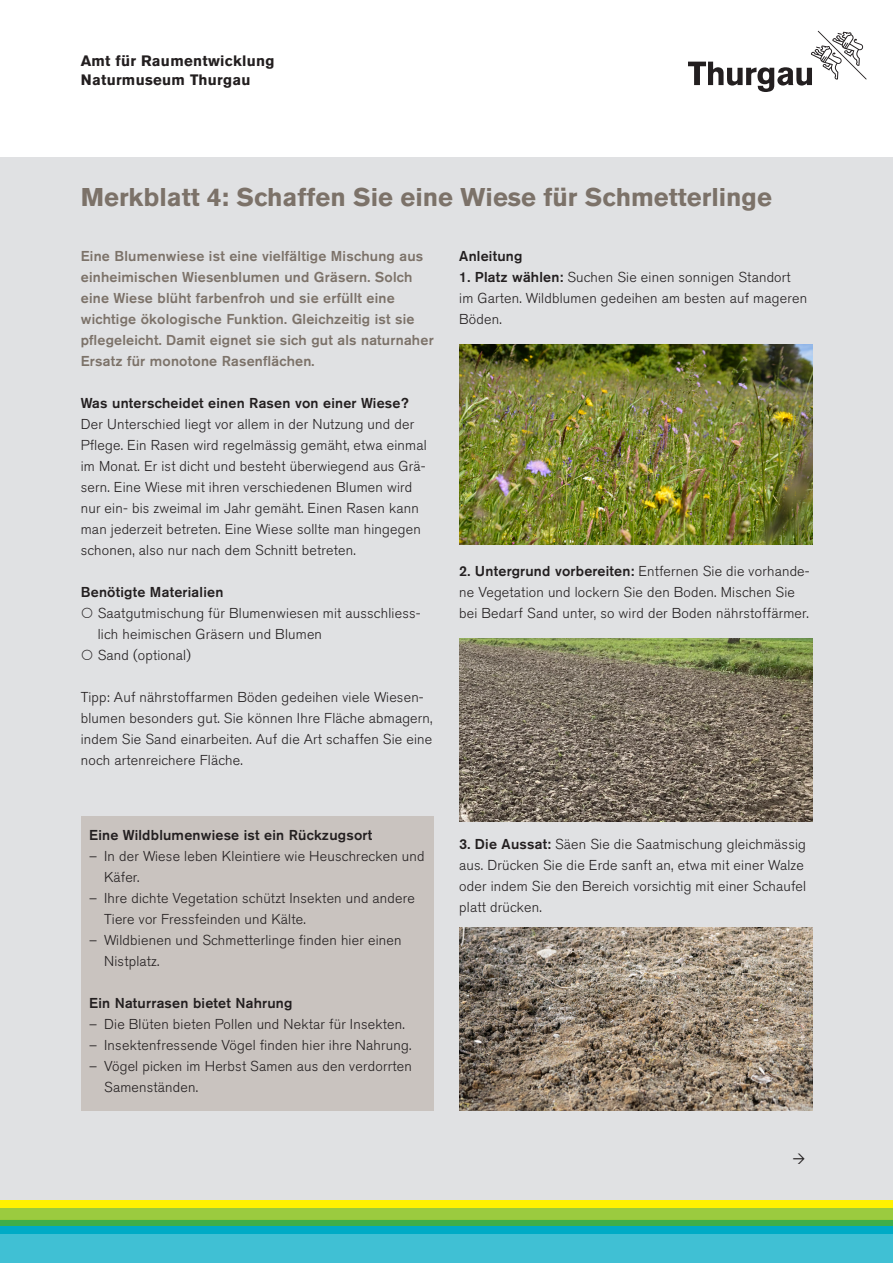
<style>
.page{position:relative;width:893px;height:1263px;background:#fff}
.page>*{position:absolute;margin:0;border:0;box-sizing:border-box;transform-origin:0 0}
.haupttitel_merkblatt{font:700 25.5px "Akzidenz Grotesk Pro";color:#7c7269}
.t1{font:700 15px "Akzidenz Grotesk Pro";letter-spacing:.02em;color:#231f20}
.lauftext_light{font:300 14.25px/21px "Akzidenz Grotesk Pro";letter-spacing:.015em;color:#231f20}
.lauftext_einzüge{font:300 14.25px/21px "Akzidenz Grotesk Pro";letter-spacing:.015em;color:#231f20}
.lead_graubraun{font:500 14.25px/21px "Akzidenz Grotesk Pro";letter-spacing:.015em;color:#7c7269}
.titel_medium_schwarz{font:500 14.25px "Akzidenz Grotesk Pro";letter-spacing:.015em;color:#231f20}
.s1{font-weight:500}
</style>
<div class="page">
<div style="left:0;top:157px;width:893px;height:1053px;background:#e0e1e3"></div>
<svg style="left:688px;top:31px;width:179px;height:61px"></svg>
<div style="left:0;top:1233px;width:893px;height:30px;background:#40c0d4"></div>
<div style="left:0;top:1201px;width:893px;height:7px;background:#fff101"></div>
<div style="left:0;top:1219px;width:893px;height:7px;background:#40ae49"></div>
<div style="left:0;top:1208px;width:893px;height:11px;background:#99ca3b"></div>
<div style="left:0;top:1226px;width:893px;height:7px;background:#00abc6"></div>
<img style="left:459px;top:345px;width:353px;height:199px">
<img style="left:459px;top:928px;width:353px;height:182px">
<img style="left:459px;top:639px;width:353px;height:183px">
<div style="left:81px;top:816px;width:353px;height:294px;background:#c9c3bf"></div>
<p class="t1" style="left:81px;top:51px;width:195px">Amt für Raumentwicklung</p>
<p class="t1" style="left:81px;top:70px;width:171px">Naturmuseum Thurgau</p>
<p class="haupttitel_merkblatt" style="left:81px;top:181px;width:693px">Merkblatt 4: Schaffen Sie eine Wiese für Schmetterlinge</p>
<p class="lead_graubraun" style="left:81px;top:245px;width:354px">Eine Blumenwiese ist eine vielfältige Mischung aus einheimischen Wiesenblumen und Gräsern. Solch eine Wiese blüht farbenfroh und sie erfüllt eine wichtige ökologische Funktion. Gleichzeitig ist sie pflegeleicht. Damit eignet sie sich gut als naturnaher Ersatz für monotone Rasenflächen.</p>
<p class="titel_medium_schwarz" style="left:81px;top:394px;width:330px">Was unterscheidet einen Rasen von einer Wiese?</p>
<p class="lauftext_light" style="left:81px;top:413px;width:347px">Der Unterschied liegt vor allem in der Nutzung und der Pflege. Ein Rasen wird regelmässig gemäht, etwa einmal im Monat. Er ist dicht und besteht überwiegend aus Grä&shy;sern. Eine Wiese mit ihren verschiedenen Blumen wird nur ein- bis zweimal im Jahr gemäht. Einen Rasen kann man jederzeit betreten. Eine Wiese sollte man hingegen schonen, also nur nach dem Schnitt betreten.</p>
<p class="titel_medium_schwarz" style="left:81px;top:583px;width:144px">Benötigte Materialien</p>
<p class="lauftext_light" style="left:98px;top:602px;width:324px">Saatgutmischung für Blumenwiesen mit ausschliess&shy;lich heimischen Gräsern und Blumen</p>
<p class="lauftext_light" style="left:98px;top:644px;width:95px">Sand (optional)</p>
<p class="lauftext_light" style="left:81px;top:686px;width:353px">Tipp: Auf nährstoffarmen Böden gedeihen viele Wiesen&shy;blumen besonders gut. Sie können Ihre Fläche abmagern, indem Sie Sand einarbeiten. Auf die Art schaffen Sie eine noch artenreichere Fläche.</p>
<p class="titel_medium_schwarz" style="left:459px;top:247px;width:65px">Anleitung</p>
<p class="lauftext_light" style="left:459px;top:266px;width:349px"><span class="s1">1. Platz wählen:</span> Suchen Sie einen sonnigen Standort im Garten. Wildblumen gedeihen am besten auf mageren<br>Böden.</p>
<p class="lauftext_light" style="left:459px;top:560px;width:352px"><span class="s1">2. Untergrund vorbereiten:</span> Entfernen Sie die vorhande&shy;ne Vegetation und lockern Sie den Boden. Mischen Sie bei Bedarf Sand unter, so wird der Boden nährstoffärmer.</p>
<p class="titel_medium_schwarz" style="left:89px;top:826px;width:284px">Eine Wildblumenwiese ist ein Rückzugsort</p>
<p class="lauftext_einzüge" style="left:104px;top:845px;width:322px;text-indent:-15px">– In der Wiese leben Kleintiere wie Heuschrecken und<br>Käfer.</p>
<p class="lauftext_einzüge" style="left:104px;top:887px;width:312px;text-indent:-15px">– Ihre dichte Vegetation schützt Insekten und andere<br>Tiere vor Fressfeinden und Kälte.</p>
<p class="lauftext_einzüge" style="left:104px;top:929px;width:299px;text-indent:-15px">– Wildbienen und Schmetterlinge finden hier einen<br>Nistplatz.</p>
<p class="titel_medium_schwarz" style="left:89px;top:994px;width:205px">Ein Naturrasen bietet Nahrung</p>
<p class="lauftext_einzüge" style="left:89px;top:1013px;width:317px">– Die Blüten bieten Pollen und Nektar für Insekten.</p>
<p class="lauftext_einzüge" style="left:89px;top:1034px;width:324px">– Insektenfressende Vögel finden hier ihre Nahrung.</p>
<p class="lauftext_einzüge" style="left:104px;top:1055px;width:309px;text-indent:-15px">– Vögel picken im Herbst Samen aus den verdorrten<br>Samenständen.</p>
<p class="lauftext_light" style="left:459px;top:833px;width:348px"><span class="s1">3. Die Aussat:</span> Säen Sie die Saatmischung gleichmässig aus. Drücken Sie die Erde sanft an, etwa mit einer Walze oder indem Sie den Bereich vorsichtig mit einer Schaufel platt drücken.</p>
</div>
